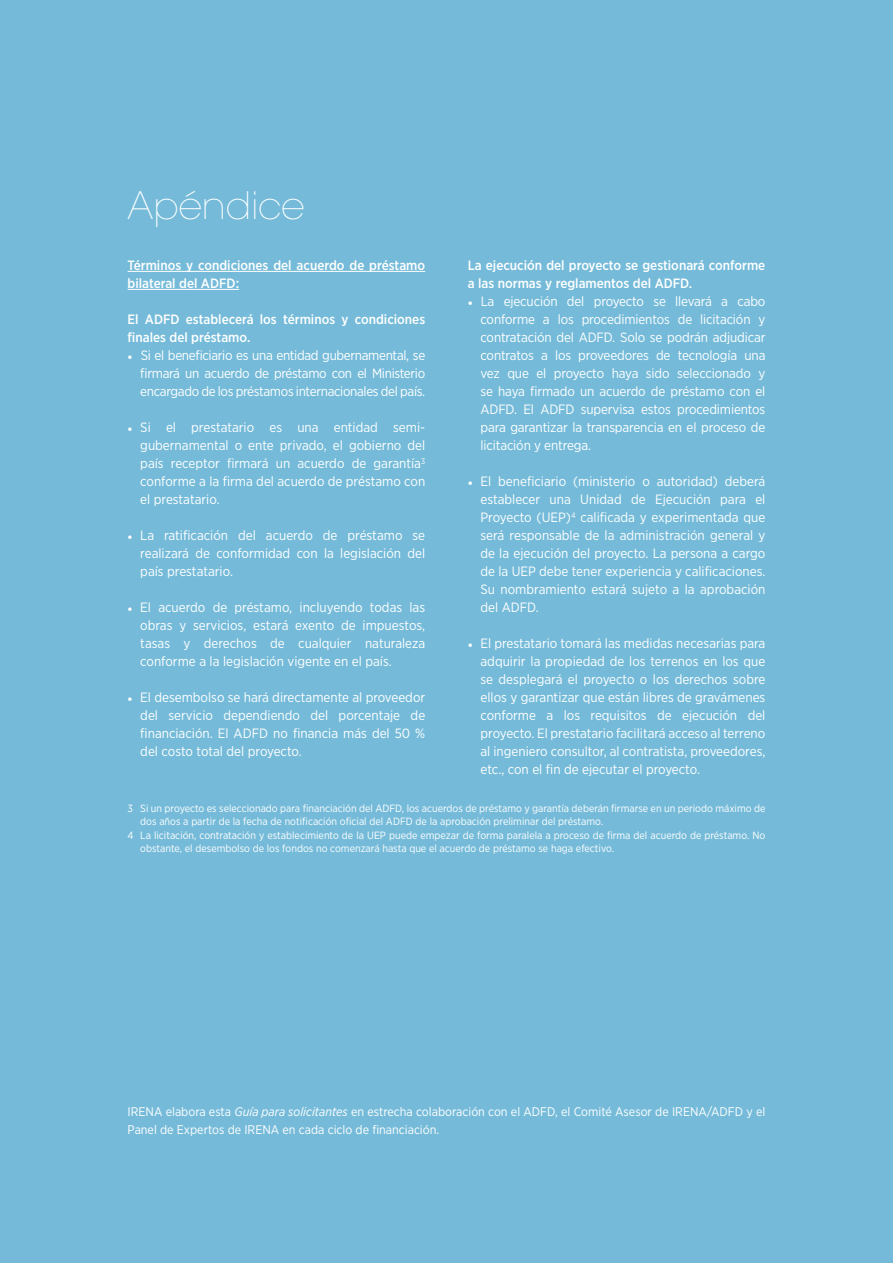
<style>
.page{position:relative;width:893px;height:1263px;background:#75bbd9}
.page>*{position:absolute;margin:0;border:0;box-sizing:border-box;transform-origin:0 0}
.t1{font:200 37.5px "ITC Avant Garde Std";color:#fff}
.t2{font:13.5px/18px "Gotham Narrow";color:#fff;text-align:justify}
.t3{font:500 13.5px/18px "Gotham Narrow";color:#fff}
.t4{font:12.45px/18px "Gotham Narrow";color:#fff}
.t5{font:10.5px "Gotham Narrow";color:#fff}
.s1{font-family:"Adobe Arabic";font-size:18px}
.s2{font-style:italic}
</style>
<div class="page">
<hr style="left:128px;top:271px;width:297px;height:1px;background:#fff">
<hr style="left:128px;top:289px;width:111px;height:1px;background:#fff">
<h1 class="t1" style="left:128px;top:184px;width:179px">Apéndice</h1>
<p class="t3" style="left:128px;top:256px;width:299px">Términos y condiciones del acuerdo de préstamo bilateral del ADFD:</p>
<p class="t3" style="left:128px;top:310px;width:299px">El ADFD establecerá los términos y condiciones finales del préstamo.</p>
<p class="t2" style="left:140px;top:346px;width:286px;text-indent:-13px"><span class="s1">•</span> Si el beneficiario es una entidad gubernamental, se firmará un acuerdo de préstamo con el Ministerio encargado de los préstamos internacionales del país.</p>
<p class="t2" style="left:140px;top:418px;width:286px;text-indent:-13px"><span class="s1">•</span> Si el prestatario es una entidad semi&shy;gubernamental o ente privado, el gobierno del país receptor firmará un acuerdo de garantía<sup>3 </sup>conforme a la firma del acuerdo de préstamo con el prestatario.</p>
<p class="t2" style="left:140px;top:526px;width:286px;text-indent:-13px"><span class="s1">•</span> La ratificación del acuerdo de préstamo se realizará de conformidad con la legislación del país prestatario.</p>
<p class="t2" style="left:140px;top:598px;width:286px;text-indent:-13px"><span class="s1">•</span> El acuerdo de préstamo, incluyendo todas las obras y servicios, estará exento de impuestos, tasas y derechos de cualquier naturaleza conforme a la legislación vigente en el país.</p>
<p class="t2" style="left:140px;top:688px;width:286px;text-indent:-13px"><span class="s1">•</span> El desembolso se hará directamente al proveedor del servicio dependiendo del porcentaje de financiación. El ADFD no financia más del 50 % del costo total del proyecto.</p>
<p class="t3" style="left:468px;top:256px;width:299px">La ejecución del proyecto se gestionará conforme a las normas y reglamentos del ADFD.</p>
<p class="t2" style="left:480px;top:292px;width:286px;text-indent:-13px"><span class="s1">•</span> La ejecución del proyecto se llevará a cabo conforme a los procedimientos de licitación y contratación del ADFD. Solo se podrán adjudicar contratos a los proveedores de tecnología una vez que el proyecto haya sido seleccionado y se haya firmado un acuerdo de préstamo con el ADFD. El ADFD supervisa estos procedimientos para garantizar la transparencia en el proceso de licitación y entrega.</p>
<p class="t2" style="left:480px;top:472px;width:286px;text-indent:-13px"><span class="s1">•</span> El beneficiario (ministerio o autoridad) deberá establecer una Unidad de Ejecución para el Proyecto (UEP)<sup>4</sup> calificada y experimentada que será responsable de la administración general y de la ejecución del proyecto. La persona a cargo de la UEP debe tener experiencia y calificaciones.<br>Su nombramiento estará sujeto a la aprobación del ADFD.</p>
<p class="t2" style="left:480px;top:634px;width:286px;text-indent:-13px"><span class="s1">•</span> El prestatario tomará las medidas necesarias para adquirir la propiedad de los terrenos en los que se desplegará el proyecto o los derechos sobre ellos y garantizar que están libres de gravámenes conforme a los requisitos de ejecución del proyecto. El prestatario facilitará acceso al terreno al ingeniero consultor, al contratista, proveedores, etc., con el fin de ejecutar el proyecto.</p>
<p class="t5" style="left:128px;top:801px;width:639px">3 Si un proyecto es seleccionado para financiación del ADFD, los acuerdos de préstamo y garantía deberán firmarse en un periodo máximo de</p>
<p class="t5" style="left:140px;top:815px;width:464px">dos años a partir de la fecha de notificación oficial del ADFD de la aprobación preliminar del préstamo.</p>
<p class="t5" style="left:128px;top:828px;width:639px">4 La licitación, contratación y establecimiento de la UEP puede empezar de forma paralela a proceso de firma del acuerdo de préstamo. No</p>
<p class="t5" style="left:140px;top:842px;width:475px">obstante, el desembolso de los fondos no comenzará hasta que el acuerdo de préstamo se haga efectivo.</p>
<p class="t4" style="left:128px;top:1102px;width:639px">IRENA elabora esta <span class="s2">Guía para solicitantes</span> en estrecha colaboración con el ADFD, el Comité Asesor de IRENA/ADFD y el<br>Panel de Expertos de IRENA en cada ciclo de financiación.</p>
</div>
